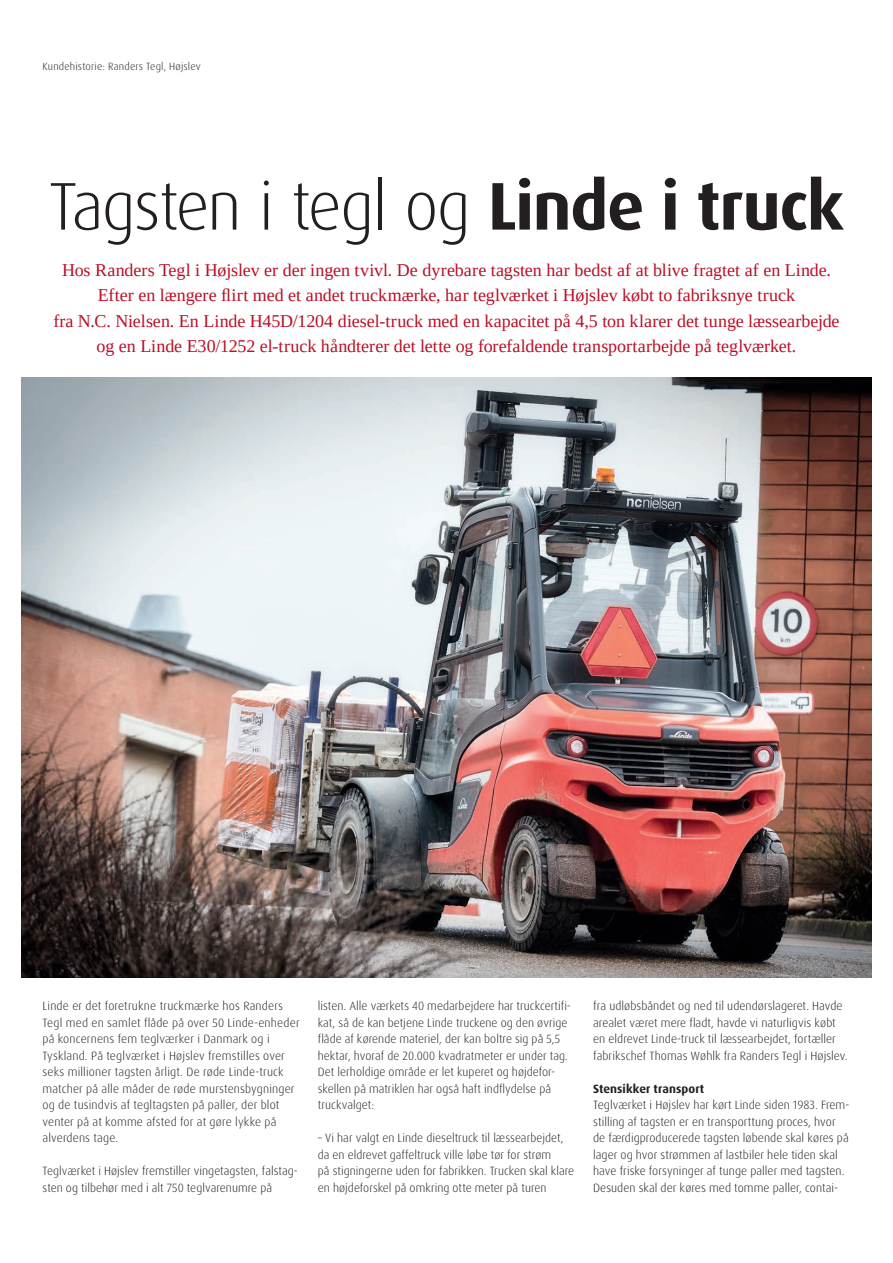
<style>
.page{position:relative;width:893px;height:1263px;background:#fff}
.page>*{position:absolute;margin:0;border:0;box-sizing:border-box;transform-origin:0 0}
.t1{font:300 67.5px "Dax Pro";letter-spacing:-.03em;color:#231f20}
.t2{font:18px/25.5px "Tinos";color:#ba0f25;text-align:center}
.t3{font:300 12px/16.5px "Dax Pro";letter-spacing:.005em;color:#231f20}
.t4{font:700 12px "Dax Pro";letter-spacing:.01em;color:#231f20}
.t5{font:300 10.5px "Dax Pro";letter-spacing:.02em;color:#231f20}
.s1{font-weight:700}
</style>
<div class="page">
<img style="left:21px;top:378px;width:851px;height:599px">
<p class="t5" style="left:43px;top:59px;width:160px">Kundehistorie: Randers Tegl, Højslev</p>
<h1 class="t1" style="left:49px;top:163px;width:797px">Tagsten i tegl og <span class="s1">Linde i truck</span></h1>
<p class="t2" style="left:53px;top:257px;width:788px">Hos Randers Tegl i Højslev er der ingen tvivl. De dyrebare tagsten har bedst af at blive fragtet af en Linde.<br>Efter en længere flirt med et andet truckmærke, har teglværket i Højslev købt to fabriksnye truck<br>fra N.C. Nielsen. En Linde H45D/1204 diesel-truck med en kapacitet på 4,5 ton klarer det tunge læssearbejde og en Linde E30/1252 el-truck håndterer det lette og forefaldende transportarbejde på teglværket.</p>
<p class="t3" style="left:43px;top:998px;width:259px">Linde er det foretrukne truckmærke hos Randers Tegl med en samlet flåde på over 50 Linde-enheder på koncernens fem teglværker i Danmark og i Tyskland. På teglværket i Højslev fremstilles over seks millioner tagsten årligt. De røde Linde-truck matcher på alle måder de røde murstensbygninger og de tusindvis af tegltagsten på paller, der blot venter på at komme afsted for at gøre lykke på alverdens tage.</p>
<p class="t3" style="left:43px;top:1163px;width:257px">Teglværket i Højslev fremstiller vingetagsten, falstag&shy;sten og tilbehør med i alt 750 teglvarenumre på</p>
<p class="t3" style="left:318px;top:998px;width:255px">listen. Alle værkets 40 medarbejdere har truckcertifi&shy;kat, så de kan betjene Linde truckene og den øvrige flåde af kørende materiel, der kan boltre sig på 5,5 hektar, hvoraf de 20.000 kvadratmeter er under tag.<br>Det lerholdige område er let kuperet og højdefor&shy;skellen på matriklen har også haft indflydelse på truckvalget:</p>
<p class="t3" style="left:318px;top:1130px;width:258px">– Vi har valgt en Linde dieseltruck til læssearbejdet, da en eldrevet gaffeltruck ville løbe tør for strøm<br>på stigningerne uden for fabrikken. Trucken skal klare en højdeforskel på omkring otte meter på turen</p>
<p class="t3" style="left:593px;top:998px;width:256px">fra udløbsbåndet og ned til udendørslageret. Havde arealet været mere fladt, havde vi naturligvis købt en eldrevet Linde-truck til læssearbejdet, fortæller fabrikschef Thomas Wøhlk fra Randers Tegl i Højslev.</p>
<p class="t4" style="left:593px;top:1081px;width:113px">Stensikker transport</p>
<p class="t3" style="left:593px;top:1097px;width:258px">Teglværket i Højslev har kørt Linde siden 1983. Frem&shy;stilling af tagsten er en transporttung proces, hvor de færdigproducerede tagsten løbende skal køres på lager og hvor strømmen af lastbiler hele tiden skal have friske forsyninger af tunge paller med tagsten.<br>Desuden skal der køres med tomme paller, contai-</p>
</div>
